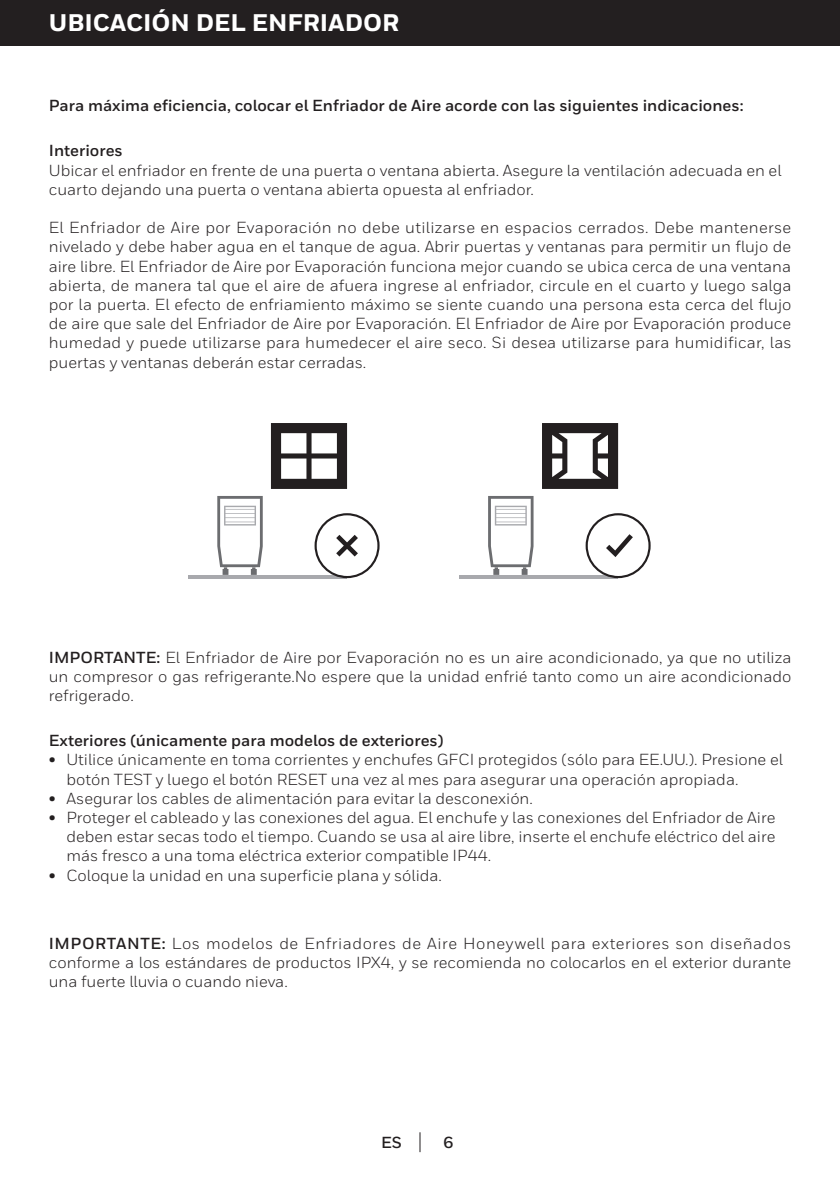
<style>
.page{position:relative;width:840px;height:1191px;background:#fff}
.page>*{position:absolute;margin:0;border:0;box-sizing:border-box;transform-origin:0 0}
.t1{font:800 24px "Honeywell Sans";color:#fff}
.t2{font:16px/19.2px "Honeywell Sans";color:#231f20;text-align:justify}
.t3{font:700 16px "Honeywell Sans";color:#231f20}
.s1{font-weight:700}
</style>
<div class="page">
<svg style="left:419px;top:1132px;width:1px;height:20px"></svg>
<div style="left:0;top:0;width:839px;height:45px;background:#231f20"></div>
<svg style="left:488px;top:496px;width:45px;height:79px"></svg>
<svg style="left:217px;top:496px;width:45px;height:79px"></svg>
<hr style="left:459px;top:575px;width:158px;height:3px;background:#a8a9ad">
<hr style="left:188px;top:575px;width:159px;height:3px;background:#a8a9ad">
<svg style="left:542px;top:423px;width:75px;height:66px"></svg>
<svg style="left:271px;top:423px;width:76px;height:66px"></svg>
<svg style="left:585px;top:513px;width:65px;height:65px"></svg>
<svg style="left:314px;top:513px;width:65px;height:65px"></svg>
<p class="t1" style="left:49px;top:8px;width:352px">UBICACIÓN DEL ENFRIADOR</p>
<p class="t3" style="left:49px;top:96px;width:695px">Para máxima eficiencia, colocar el Enfriador de Aire acorde con las siguientes indicaciones:</p>
<p class="t3" style="left:49px;top:141px;width:75px">Interiores</p>
<p class="t2" style="left:49px;top:160px;width:733px">Ubicar el enfriador en frente de una puerta o ventana abierta. Asegure la ventilación adecuada en el</p>
<p class="t2" style="left:49px;top:180px;width:486px">cuarto dejando una puerta o ventana abierta opuesta al enfriador.</p>
<p class="t2" style="left:49px;top:218px;width:744px">El Enfriador de Aire por Evaporación no debe utilizarse en espacios cerrados. Debe mantenerse nivelado y debe haber agua en el tanque de agua. Abrir puertas y ventanas para permitir un flujo de aire libre. El Enfriador de Aire por Evaporación funciona mejor cuando se ubica cerca de una ventana abierta, de manera tal que el aire de afuera ingrese al enfriador, circule en el cuarto y luego salga por la puerta. El efecto de enfriamiento máximo se siente cuando una persona esta cerca del flujo de aire que sale del Enfriador de Aire por Evaporación. El Enfriador de Aire por Evaporación produce humedad y puede utilizarse para humedecer el aire seco. Si desea utilizarse para humidificar, las puertas y ventanas deberán estar cerradas.</p>
<p class="t2" style="left:49px;top:647px;width:743px"><span class="s1">IMPORTANTE:</span> El Enfriador de Aire por Evaporación no es un aire acondicionado, ya que no utiliza un compresor o gas refrigerante.No espere que la unidad enfrié tanto como un aire acondicionado refrigerado.</p>
<p class="t3" style="left:49px;top:730px;width:396px">Exteriores (únicamente para modelos de exteriores)</p>
<p class="t2" style="left:66px;top:750px;width:717px">Utilice únicamente en toma corrientes y enchufes GFCI protegidos (sólo para EE.UU.). Presione el</p>
<p class="t2" style="left:66px;top:769px;width:673px">botón TEST y luego el botón RESET una vez al mes para asegurar una operación apropiada.</p>
<p class="t2" style="left:66px;top:788px;width:468px">Asegurar los cables de alimentación para evitar la desconexión.</p>
<p class="t2" style="left:66px;top:808px;width:710px">Proteger el cableado y las conexiones del agua. El enchufe y las conexiones del Enfriador de Aire</p>
<p class="t2" style="left:66px;top:827px;width:710px">deben estar secas todo el tiempo. Cuando se usa al aire libre, inserte el enchufe eléctrico del aire</p>
<p class="t2" style="left:66px;top:846px;width:426px">más fresco a una toma eléctrica exterior compatible IP44.</p>
<p class="t2" style="left:66px;top:865px;width:377px">Coloque la unidad en una superficie plana y sólida.</p>
<p class="t3" style="left:49px;top:750px;width:8px">•</p>
<p class="t3" style="left:49px;top:788px;width:8px">•</p>
<p class="t3" style="left:49px;top:807px;width:8px">•</p>
<p class="t3" style="left:49px;top:865px;width:8px">•</p>
<p class="t2" style="left:49px;top:934px;width:743px"><span class="s1">IMPORTANTE:</span> Los modelos de Enfriadores de Aire Honeywell para exteriores son diseñados conforme a los estándares de productos IPX4, y se recomienda no colocarlos en el exterior durante una fuerte lluvia o cuando nieva.</p>
<p class="t3" style="left:381px;top:1132px;width:22px">ES</p>
<p class="t3" style="left:443px;top:1132px;width:11px">6</p>
</div>
